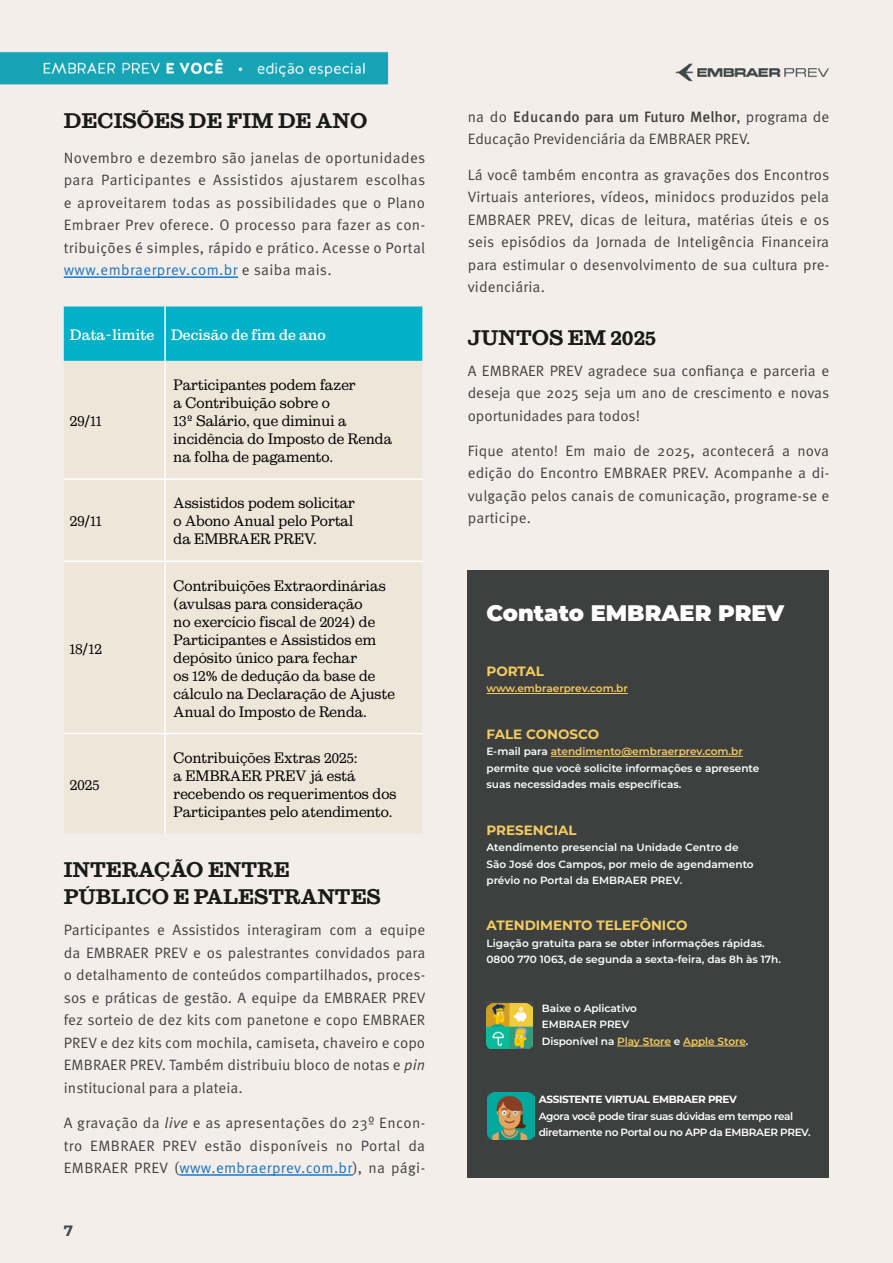
<style>
.page{position:relative;width:893px;height:1263px;background:#fff}
.page>*{position:absolute;margin:0;border:0;box-sizing:border-box;transform-origin:0 0}
.t1{font:900 22.5px "Montserrat";color:#fff}
.t2{font:800 21px/27px "Sutro";color:#181b18}
.t3{font:15px/22.5px "Meta Pro Norm";letter-spacing:.005em;color:#414042;text-align:justify}
.t4{font:300 15px/18px "Sutro";letter-spacing:.01em;color:#000}
.t5{font:500 15px "Meta Pro";color:#414042}
.t6{font:500 15px "Sutro";letter-spacing:.01em;color:#fff}
.t7{font:700 15px "Montserrat";color:#404a4a}
.t8{font:700 13.5px "Montserrat";color:#f4cc5f}
.t9{font:600 10.5px/16.5px "Montserrat";color:#fff}
.t10{font:600 10.5px/16.5px "Montserrat";letter-spacing:-.035em;color:#fff}
.t11{font:700 10.5px "Montserrat";letter-spacing:-.035em;color:#fff}
.t12{font:600 10.5px "Montserrat";color:#f4cc5f}
.s1{color:#1a74c0}
.s2{font-family:"Meta Pro Norm Ita"}
.s3{font-family:"Meta Pro Norm";font-weight:400}
.s4{color:#f4cc5f}
</style>
<div class="page">
<div style="left:0;top:0;width:468px;height:1263px;background:#f4eeeb"></div>
<div style="left:468px;top:0;width:425px;height:1263px;background:#f4eeeb"></div>
<hr style="left:64px;top:276px;width:174px;height:2px;background:#1a74c0">
<hr style="left:179px;top:1174px;width:174px;height:2px;background:#1a74c0">
<div style="left:64px;top:306px;width:358px;height:55px;background:#00b1c7"></div>
<div style="left:64px;top:361px;width:100px;height:473px;background:#efe6da"></div>
<div style="left:166px;top:361px;width:256px;height:473px;background:#efe6da"></div>
<hr style="left:164px;top:306px;width:2px;height:55px;background:#fff">
<hr style="left:164px;top:361px;width:2px;height:117px;background:#fff">
<hr style="left:164px;top:480px;width:2px;height:81px;background:#fff">
<hr style="left:164px;top:562px;width:2px;height:171px;background:#fff">
<hr style="left:164px;top:734px;width:2px;height:100px;background:#fff">
<hr style="left:64px;top:478px;width:101px;height:2px;background:#fff">
<hr style="left:165px;top:478px;width:257px;height:2px;background:#fff">
<hr style="left:64px;top:561px;width:101px;height:1px;background:#fff">
<hr style="left:165px;top:561px;width:257px;height:1px;background:#fff">
<hr style="left:64px;top:733px;width:101px;height:1px;background:#fff">
<hr style="left:165px;top:733px;width:257px;height:1px;background:#fff">
<div style="left:468px;top:571px;width:361px;height:607px;background:#3e4040"></div>
<hr style="left:486px;top:693px;width:142px;height:1px;background:#f4cc5f">
<hr style="left:551px;top:756px;width:192px;height:1px;background:#f4cc5f">
<img style="left:488px;top:1093px;width:46px;height:46px">
<div style="left:486px;top:1002px;width:47px;height:46px;background:#404a4a"></div>
<img style="left:486px;top:1003px;width:47px;height:45px">
<hr style="left:617px;top:1046px;width:54px;height:1px;background:#f4cc5f">
<hr style="left:683px;top:1046px;width:63px;height:1px;background:#f4cc5f">
<h2 class="t2" style="left:64px;top:107px;width:305px">DECISÕES DE FIM DE ANO</h2>
<p class="t3" style="left:64px;top:145px;width:363px">Novembro e dezembro são janelas de oportunidades para Participantes e Assistidos ajustarem escolhas e aproveitarem todas as possibilidades que o Plano Embraer Prev oferece. O processo para fazer as con&shy;tribuições é simples, rápido e prático. Acesse o Portal <span class="s1">www.embraerprev.com.br</span> e saiba mais.</p>
<p class="t6" style="left:70px;top:326px;width:257px">Data-limite Decisão de fim de ano</p>
<p class="t4" style="left:70px;top:412px;width:33px">29/11</p>
<p class="t4" style="left:70px;top:512px;width:33px">29/11</p>
<p class="t4" style="left:70px;top:639px;width:34px">18/12</p>
<p class="t4" style="left:174px;top:376px;width:220px">Participantes podem fazer<br>a Contribuição sobre o<br>13º Salário, que diminui a incidência do Imposto de Renda na folha de pagamento.</p>
<p class="t4" style="left:174px;top:494px;width:183px;text-align:justify">Assistidos podem solicitar o Abono Anual pelo Portal da EMBRAER PREV.</p>
<p class="t4" style="left:174px;top:576px;width:223px">Contribuições Extraordinárias (avulsas para consideração<br>no exercício fiscal de 2024) de<br>Participantes e Assistidos em depósito único para fechar<br>os 12% de dedução da base de cálculo na Declaração de Ajuste<br>Anual do Imposto de Renda.</p>
<p class="t4" style="left:174px;top:749px;width:225px">Contribuições Extras 2025:<br>a EMBRAER PREV já está recebendo os requerimentos dos<br>Participantes pelo atendimento.</p>
<h2 class="t2" style="left:64px;top:856px;width:319px">INTERAÇÃO ENTRE<br>PÚBLICO E PALESTRANTES</h2>
<p class="t3" style="left:64px;top:918px;width:363px">Participantes e Assistidos interagiram com a equipe da EMBRAER PREV e os palestrantes convidados para o detalhamento de conteúdos compartilhados, proces&shy;sos e práticas de gestão. A equipe da EMBRAER PREV fez sorteio de dez kits com panetone e copo EMBRAER PREV e dez kits com mochila, camiseta, chaveiro e copo EMBRAER PREV. Também distribuiu bloco de notas e <span class="s2">pin </span>institucional para a plateia.</p>
<p class="t3" style="left:64px;top:1111px;width:363px">A gravação da <span class="s2">live</span> e as apresentações do 23º Encon&shy;tro EMBRAER PREV estão disponíveis no Portal da EMBRAER PREV (<span class="s1">www.embraerprev.com.br</span>), na pági-</p>
<p class="t4" style="left:70px;top:776px;width:31px">2025</p>
<p class="t7" style="left:64px;top:1220px;width:11px">7</p>
<p class="t5" style="left:468px;top:105px;width:363px"><span class="s3">na do</span> Educando para um Futuro Melhor<span class="s3">, programa de</span></p>
<p class="t3" style="left:468px;top:127px;width:284px">Educação Previdenciária da EMBRAER PREV.</p>
<p class="t3" style="left:468px;top:162px;width:363px">Lá você também encontra as gravações dos Encontros Virtuais anteriores, vídeos, minidocs produzidos pela EMBRAER PREV, dicas de leitura, matérias úteis e os seis episódios da Jornada de Inteligência Financeira para estimular o desenvolvimento de sua cultura pre&shy;videnciária.</p>
<h2 class="t2" style="left:468px;top:324px;width:190px">JUNTOS EM 2025</h2>
<p class="t3" style="left:468px;top:358px;width:363px">A EMBRAER PREV agradece sua confiança e parceria e deseja que 2025 seja um ano de crescimento e novas oportunidades para todos!</p>
<p class="t3" style="left:468px;top:438px;width:363px">Fique atento! Em maio de 2025, acontecerá a nova edição do Encontro EMBRAER PREV. Acompanhe a di&shy;vulgação pelos canais de comunicação, programe-se e participe.</p>
<h1 class="t1" style="left:486px;top:596px;width:299px">Contato EMBRAER PREV</h1>
<p class="t8" style="left:486px;top:661px;width:59px">PORTAL</p>
<p class="t12" style="left:486px;top:681px;width:143px">www.embraerprev.com.br</p>
<p class="t8" style="left:486px;top:724px;width:114px">FALE CONOSCO</p>
<p class="t9" style="left:486px;top:743px;width:274px">E-mail para <span class="s4">atendimento@embraerprev.com.br </span>permite que você solicite informações e apresente suas necessidades mais específicas.</p>
<p class="t8" style="left:486px;top:820px;width:92px">PRESENCIAL</p>
<p class="t9" style="left:486px;top:838px;width:269px">Atendimento presencial na Unidade Centro de<br>São José dos Campos, por meio de agendamento prévio no Portal da EMBRAER PREV.</p>
<p class="t8" style="left:486px;top:916px;width:203px">ATENDIMENTO TELEFÔNICO</p>
<p class="t9" style="left:486px;top:934px;width:296px">Ligação gratuita para se obter informações rápidas.<br>0800 770 1063, de segunda a sexta-feira, das 8h às 17h.</p>
<p class="t9" style="left:542px;top:999px;width:208px">Baixe o Aplicativo<br>EMBRAER PREV<br>Disponível na <span class="s4">Play Store</span> e <span class="s4">Apple Store</span>.</p>
<p class="t11" style="left:539px;top:1092px;width:200px">ASSISTENTE VIRTUAL EMBRAER PREV</p>
<p class="t10" style="left:539px;top:1107px;width:273px">Agora você pode tirar suas dúvidas em tempo real diretamente no Portal ou no APP da EMBRAER PREV.</p>
</div>
